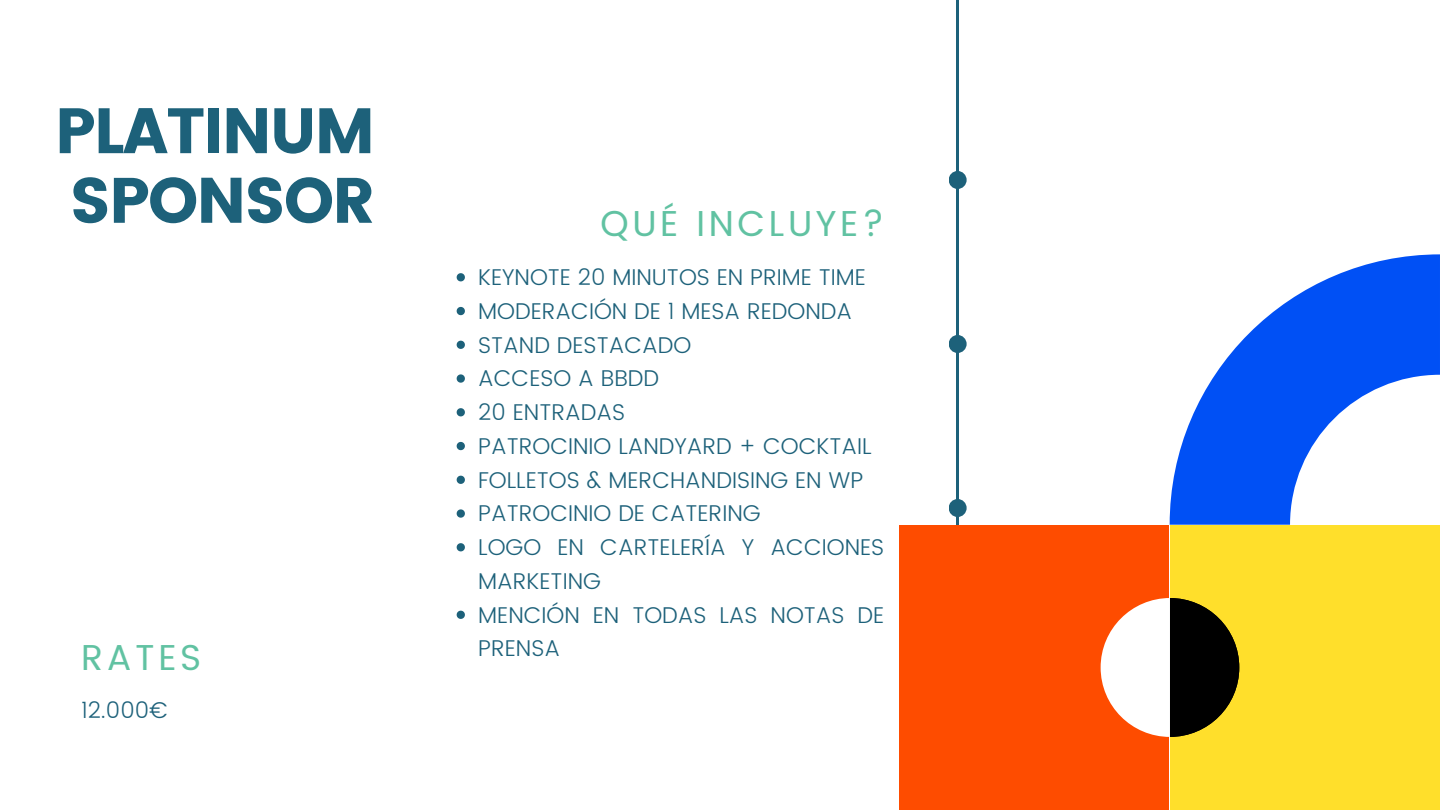
<style>
.page{position:relative;width:1440px;height:810px;background:#fff}
.page>*{position:absolute;margin:0;border:0;box-sizing:border-box;transform-origin:0 0}
.t1{font:64px/69.6px "Poppins";letter-spacing:-.03em;color:#1d617a}
.t2{font:36px "Poppins";letter-spacing:.1em;color:#61c2a2}
.t3{font:300 22.8px/33.8px "Poppins";color:#1d617a}
</style>
<div class="page">
<hr style="left:956px;top:0;width:3px;height:750px;background:#1d617a">
<div style="left:949px;top:171px;width:18px;height:18px;background:#1d617a;border-radius:50%"></div>
<div style="left:949px;top:499px;width:18px;height:18px;background:#1d617a;border-radius:50%"></div>
<div style="left:949px;top:335px;width:18px;height:18px;background:#1d617a;border-radius:50%"></div>
<div style="left:899px;top:525px;width:270px;height:285px;background:#fe4c00"></div>
<div style="left:1170px;top:525px;width:270px;height:285px;background:#ffdf2b"></div>
<svg style="left:1170px;top:254px;width:270px;height:270px;fill:#0050f5"></svg>
<svg style="left:1101px;top:598px;width:138px;height:139px"></svg>
<svg style="left:457px;top:273px;width:8px;height:8px"></svg>
<svg style="left:457px;top:307px;width:8px;height:8px"></svg>
<svg style="left:457px;top:341px;width:8px;height:8px"></svg>
<svg style="left:457px;top:374px;width:8px;height:9px"></svg>
<svg style="left:457px;top:408px;width:8px;height:8px"></svg>
<svg style="left:457px;top:442px;width:8px;height:8px"></svg>
<svg style="left:457px;top:476px;width:8px;height:8px"></svg>
<svg style="left:457px;top:509px;width:8px;height:9px"></svg>
<svg style="left:457px;top:543px;width:8px;height:8px"></svg>
<svg style="left:457px;top:611px;width:8px;height:8px"></svg>
<p class="t1" style="left:55px;top:96px;width:322px">PLATINUM<br>SPONSOR</p>
<p class="t2" style="left:81px;top:636px;width:122px">RATES</p>
<p class="t3" style="left:81px;top:693px;width:88px">12.000€</p>
<p class="t2" style="left:601px;top:203px;width:285px">QUÉ INCLUYE?</p>
<p class="t3" style="left:478px;top:260px;width:389px">KEYNOTE 20 MINUTOS EN PRIME TIME</p>
<p class="t3" style="left:478px;top:294px;width:375px">MODERACIÓN DE 1 MESA REDONDA</p>
<p class="t3" style="left:478px;top:328px;width:215px">STAND DESTACADO</p>
<p class="t3" style="left:478px;top:362px;width:183px">ACCESO A BBDD</p>
<p class="t3" style="left:478px;top:395px;width:148px">20 ENTRADAS</p>
<p class="t3" style="left:478px;top:429px;width:395px">PATROCINIO LANDYARD + COCKTAIL</p>
<h2 class="t3" style="left:478px;top:463px;width:387px">FOLLETOS &amp; MERCHANDISING EN WP</h2>
<p class="t3" style="left:478px;top:497px;width:284px">PATROCINIO DE CATERING</p>
<p class="t3" style="left:478px;top:530px;width:408px">LOGO EN CARTELERÍA Y ACCIONES<br>MARKETING</p>
<p class="t3" style="left:478px;top:598px;width:408px">MENCIÓN EN TODAS LAS NOTAS DE<br>PRENSA</p>
</div>
